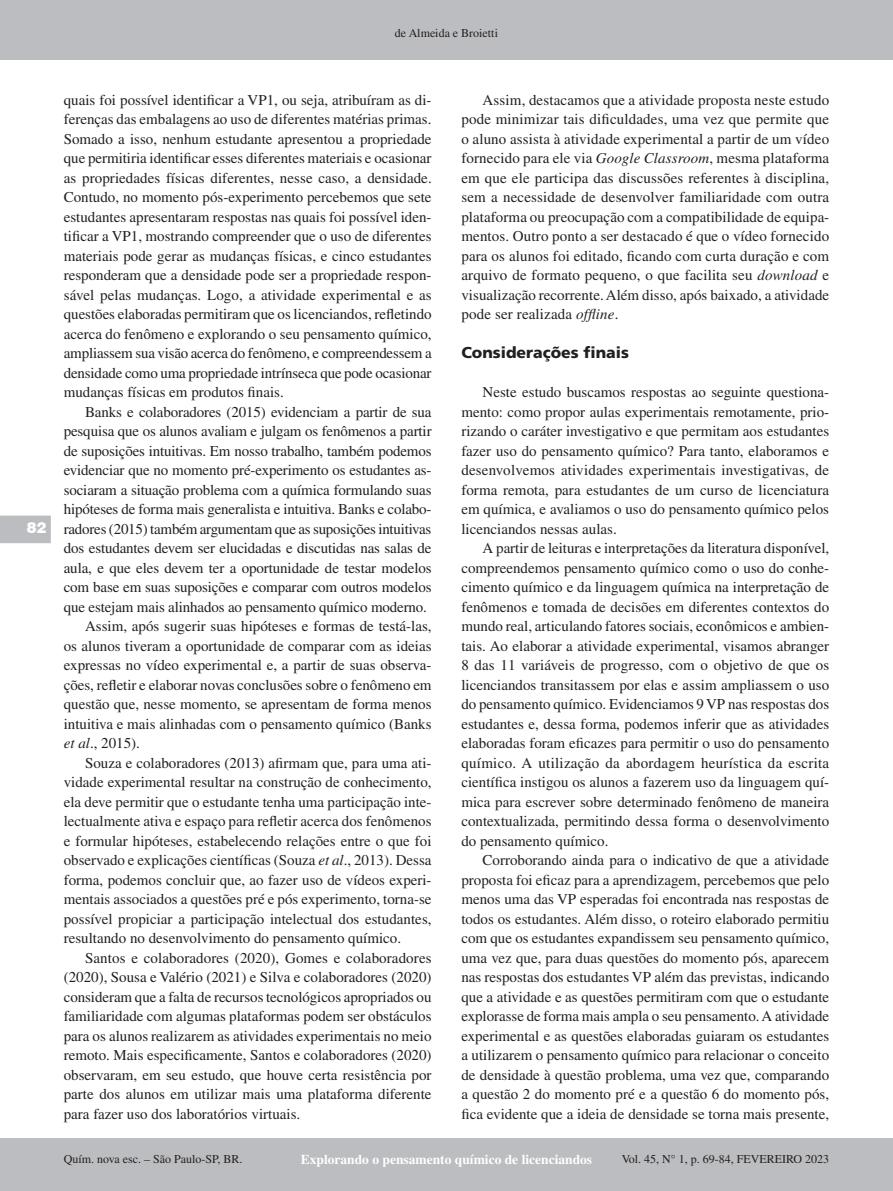
<style>
.page{position:relative;width:893px;height:1191px;background:#fff}
.page>*{position:absolute;margin:0;border:0;box-sizing:border-box;transform-origin:0 0}
.Sessão{font:900 15.75px "Frutiger LT Std";color:#231f20}
.t1{font:15px/19.5px "Times LT Std";color:#231f20;text-align:justify}
.t2{font:900 15px "Swiss 721 BT";color:#fff}
.t3{font:700 13.5px "Times LT Std";color:#fff}
.t4{font:12px "Times LT Std";color:#231f20}
.s1{font-style:italic}
</style>
<div class="page">
<div style="left:0;top:0;width:893px;height:60px;background:#bcbdc0"></div>
<div style="left:0;top:1138px;width:893px;height:53px;background:#bcbdc0"></div>
<svg style="left:0;top:515px;width:51px;height:28px"></svg>
<p class="t4" style="left:395px;top:27px;width:104px">de Almeida e Broietti</p>
<p class="t2" style="left:27px;top:518px;width:21px">82</p>
<p class="t1" style="left:64px;top:90px;width:369px">quais foi possível identificar a VP1, ou seja, atribuíram as di&shy;ferenças das embalagens ao uso de diferentes matérias primas.<br>Somado a isso, nenhum estudante apresentou a propriedade que permitiria identificar esses diferentes materiais e ocasionar as propriedades físicas diferentes, nesse caso, a densidade.<br>Contudo, no momento pós-experimento percebemos que sete estudantes apresentaram respostas nas quais foi possível iden&shy;tificar a VP1, mostrando compreender que o uso de diferentes materiais pode gerar as mudanças físicas, e cinco estudantes responderam que a densidade pode ser a propriedade respon&shy;sável pelas mudanças. Logo, a atividade experimental e as questões elaboradas permitiram que os licenciandos, refletindo acerca do fenômeno e explorando o seu pensamento químico, ampliassem sua visão acerca do fenômeno, e compreendessem a densidade como uma propriedade intrínseca que pode ocasionar mudanças físicas em produtos finais.</p>
<p class="t1" style="left:64px;top:402px;width:369px;text-indent:21px">Banks e colaboradores (2015) evidenciam a partir de sua pesquisa que os alunos avaliam e julgam os fenômenos a partir de suposições intuitivas. Em nosso trabalho, também podemos evidenciar que no momento pré-experimento os estudantes as&shy;sociaram a situação problema com a química formulando suas hipóteses de forma mais generalista e intuitiva. Banks e colabo&shy;radores (2015) também argumentam que as suposições intuitivas dos estudantes devem ser elucidadas e discutidas nas salas de aula, e que eles devem ter a oportunidade de testar modelos com base em suas suposições e comparar com outros modelos que estejam mais alinhados ao pensamento químico moderno.</p>
<p class="t1" style="left:64px;top:616px;width:369px;text-indent:21px">Assim, após sugerir suas hipóteses e formas de testá-las, os alunos tiveram a oportunidade de comparar com as ideias expressas no vídeo experimental e, a partir de suas observa&shy;ções, refletir e elaborar novas conclusões sobre o fenômeno em questão que, nesse momento, se apresentam de forma menos intuitiva e mais alinhadas com o pensamento químico (Banks <span class="s1">et al</span>., 2015).</p>
<p class="t1" style="left:64px;top:753px;width:369px;text-indent:21px">Souza e colaboradores (2013) afirmam que, para uma ati&shy;vidade experimental resultar na construção de conhecimento, ela deve permitir que o estudante tenha uma participação inte&shy;lectualmente ativa e espaço para refletir acerca dos fenômenos e formular hipóteses, estabelecendo relações entre o que foi observado e explicações científicas (Souza <span class="s1">et al</span>., 2013). Dessa forma, podemos concluir que, ao fazer uso de vídeos experi&shy;mentais associados a questões pré e pós experimento, torna-se possível propiciar a participação intelectual dos estudantes, resultando no desenvolvimento do pensamento químico.</p>
<p class="t1" style="left:64px;top:948px;width:369px;text-indent:21px">Santos e colaboradores (2020), Gomes e colaboradores (2020), Sousa e Valério (2021) e Silva e colaboradores (2020) consideram que a falta de recursos tecnológicos apropriados ou familiaridade com algumas plataformas podem ser obstáculos para os alunos realizarem as atividades experimentais no meio remoto. Mais especificamente, Santos e colaboradores (2020) observaram, em seu estudo, que houve certa resistência por parte dos alunos em utilizar mais uma plataforma diferente para fazer uso dos laboratórios virtuais.</p>
<p class="t1" style="left:461px;top:90px;width:369px;text-indent:21px">Assim, destacamos que a atividade proposta neste estudo pode minimizar tais dificuldades, uma vez que permite que o aluno assista à atividade experimental a partir de um vídeo fornecido para ele via <span class="s1">Google Classroom</span>, mesma plataforma em que ele participa das discussões referentes à disciplina, sem a necessidade de desenvolver familiaridade com outra plataforma ou preocupação com a compatibilidade de equipa&shy;mentos. Outro ponto a ser destacado é que o vídeo fornecido para os alunos foi editado, ficando com curta duração e com arquivo de formato pequeno, o que facilita seu <span class="s1">download</span> e visualização recorrente. Além disso, após baixado, a atividade pode ser realizada <span class="s1">offline</span>.</p>
<p class="Sessão" style="left:461px;top:343px;width:169px">Considerações finais</p>
<p class="t1" style="left:461px;top:382px;width:369px;text-indent:21px">Neste estudo buscamos respostas ao seguinte questiona&shy;mento: como propor aulas experimentais remotamente, prio&shy;rizando o caráter investigativo e que permitam aos estudantes fazer uso do pensamento químico? Para tanto, elaboramos e desenvolvemos atividades experimentais investigativas, de forma remota, para estudantes de um curso de licenciatura em química, e avaliamos o uso do pensamento químico pelos licenciandos nessas aulas.</p>
<p class="t1" style="left:461px;top:538px;width:369px;text-indent:21px">A partir de leituras e interpretações da literatura disponível, compreendemos pensamento químico como o uso do conhe&shy;cimento químico e da linguagem química na interpretação de fenômenos e tomada de decisões em diferentes contextos do mundo real, articulando fatores sociais, econômicos e ambien&shy;tais. Ao elaborar a atividade experimental, visamos abranger 8 das 11 variáveis de progresso, com o objetivo de que os licenciandos transitassem por elas e assim ampliassem o uso do pensamento químico. Evidenciamos 9 VP nas respostas dos estudantes e, dessa forma, podemos inferir que as atividades elaboradas foram eficazes para permitir o uso do pensamento químico. A utilização da abordagem heurística da escrita científica instigou os alunos a fazerem uso da linguagem quí&shy;mica para escrever sobre determinado fenômeno de maneira contextualizada, permitindo dessa forma o desenvolvimento do pensamento químico.</p>
<p class="t1" style="left:461px;top:850px;width:369px;text-indent:21px">Corroborando ainda para o indicativo de que a atividade proposta foi eficaz para a aprendizagem, percebemos que pelo menos uma das VP esperadas foi encontrada nas respostas de todos os estudantes. Além disso, o roteiro elaborado permitiu com que os estudantes expandissem seu pensamento químico, uma vez que, para duas questões do momento pós, aparecem nas respostas dos estudantes VP além das previstas, indicando que a atividade e as questões permitiram com que o estudante explorasse de forma mais ampla o seu pensamento. A atividade experimental e as questões elaboradas guiaram os estudantes a utilizarem o pensamento químico para relacionar o conceito de densidade à questão problema, uma vez que, comparando a questão 2 do momento pré e a questão 6 do momento pós, fica evidente que a ideia de densidade se torna mais presente,</p>
<p class="t4" style="left:64px;top:1152px;width:180px">Quím. nova esc. – São Paulo-SP, BR.</p>
<p class="t3" style="left:301px;top:1151px;width:293px">Explorando o pensamento químico de licenciandos</p>
<p class="t4" style="left:622px;top:1152px;width:209px">Vol. 45, N° 1, p. 69-84, FEVEREIRO 2023</p>
</div>
